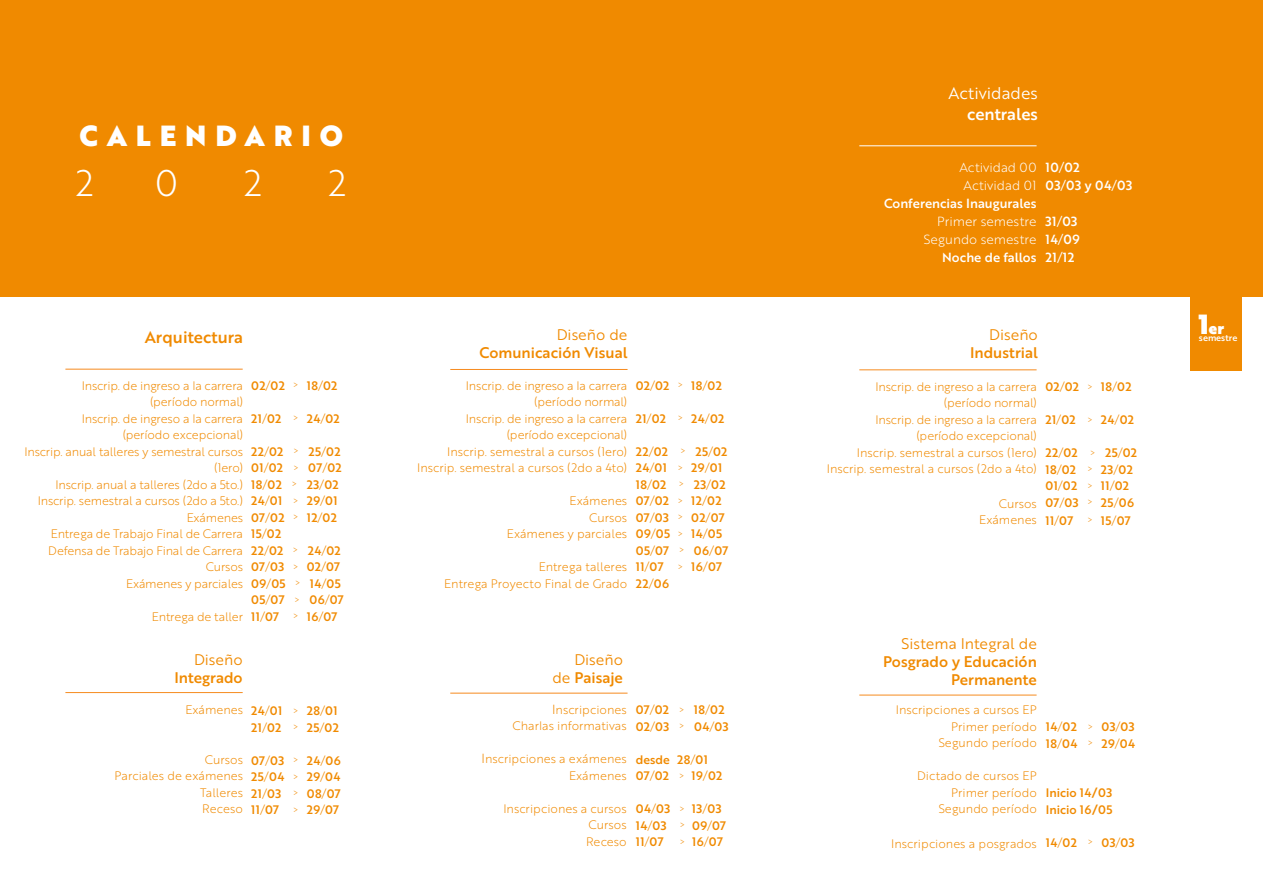
<style>
.page{position:relative;width:1263px;height:893px;background:#fff}
.page>*{position:absolute;margin:0;border:0;box-sizing:border-box;transform-origin:0 0}
.t1{font:36px "Brother 1816 Light";color:#fff}
.t2{font:28.35px "Brother 1816 Black";letter-spacing:.31em;color:#fff}
.t3{font:27px "Brother 1816 Black";color:#fff}
.t4{font:16.5px "Brother 1816 Medium";color:#f08a00}
.t5{font:16.5px "Brother 1816 Book";color:#fff}
.t6{font:16.5px "Brother 1816 Medium";color:#fff}
.t7{font:15.75px "Brother 1816 Black";color:#fff}
.t8{font:15px/18px "Brother 1816 Medium";color:#f08a00;text-align:right}
.t9{font:15px "Brother 1816 Book";color:#f08a00}
.t10{font:12.9px/18px "Brother 1816 Light";color:#fff;text-align:center}
.t11{font:12.9px "Brother 1816 Medium";color:#fff}
.t12{font:12.9px/18px "Brother 1816 Medium";letter-spacing:.04em;color:#fff}
.t13{font:12px/16.5px "Brother 1816 Light";color:#f08a00;text-align:right}
.t14{font:12px/16.5px "Brother 1816 Medium";letter-spacing:.04em;color:#f08a00}
.t15{font:12px/16.5px "Brother 1816 Medium";color:#f08a00}
.t16{font:9px "Brother 1816 Medium";color:#fff}
.s1{font-family:"Brother 1816 Light"}
.s2{font-family:"Brother 1816 Light";font-size:9px}
.s3{font-family:"Brother 1816 Book"}
.s4{font-size:12.9px}
</style>
<div class="page">
<div style="left:1190px;top:296px;width:52px;height:75px;background:#f08a00"></div>
<div style="left:0;top:0;width:1263px;height:297px;background:#f08a00"></div>
<hr style="left:450px;top:693px;width:177px;height:1px;background:#f68b1f">
<hr style="left:450px;top:369px;width:177px;height:1px;background:#f68b1f">
<hr style="left:859px;top:146px;width:177px;height:1px;background:#fff">
<hr style="left:65px;top:692px;width:178px;height:1px;background:#f68b1f">
<hr style="left:65px;top:369px;width:178px;height:1px;background:#f68b1f">
<hr style="left:859px;top:695px;width:177px;height:1px;background:#f68b1f">
<hr style="left:859px;top:369px;width:177px;height:1px;background:#f68b1f">
<h2 class="t2" style="left:79px;top:114px;width:265px">CALENDARIO</h2>
<h1 class="t1" style="left:76px;top:157px;width:20px">2</h1>
<h1 class="t1" style="left:155px;top:157px;width:24px">0</h1>
<h1 class="t1" style="left:244px;top:157px;width:20px">2</h1>
<h1 class="t1" style="left:329px;top:157px;width:20px">2</h1>
<h3 class="t4" style="left:145px;top:324px;width:100px">Arquitectura</h3>
<p class="t9" style="left:557px;top:324px;width:72px">Diseño de</p>
<p class="t8" style="left:479px;top:343px;width:150px">Comunicación Visual</p>
<p class="t13" style="left:24px;top:377px;width:220px">Inscrip. de ingreso a la carrera<br>(período normal)<br>Inscrip. de ingreso a la carrera<br>(período excepcional)<br>Inscrip. anual talleres y semestral cursos (1ero)<br>Inscrip. anual a talleres (2do a 5to.)<br>Inscrip. semestral a cursos (2do a 5to.)<br>Exámenes<br>Entrega de Trabajo Final de Carrera<br>Defensa de Trabajo Final de Carrera<br>Cursos<br>Exámenes y parciales</p>
<p class="t13" style="left:152px;top:608px;width:93px">Entrega de taller</p>
<p class="t14" style="left:251px;top:377px;width:88px">02<span class="s1">/</span>02 <span class="s2">&gt;</span> 18<span class="s1">/</span>02</p>
<p class="t14" style="left:251px;top:410px;width:90px">21<span class="s1">/</span>02 <span class="s2">&gt;</span> 24<span class="s1">/</span>02</p>
<p class="t14" style="left:251px;top:443px;width:94px">22<span class="s1">/</span>02 <span class="s2">&gt;</span> 25<span class="s1">/</span>02<br>01<span class="s1">/</span>02 <span class="s2">&gt;</span> 07<span class="s1">/</span>02<br>18<span class="s1">/</span>02 <span class="s2">&gt;</span> 23<span class="s1">/</span>02<br>24<span class="s1">/</span>01 <span class="s2">&gt;</span> 29<span class="s1">/</span>01<br>07<span class="s1">/</span>02 <span class="s2">&gt;</span> 12<span class="s1">/</span>02<br>15<span class="s1">/</span>02<br>22<span class="s1">/</span>02 <span class="s2">&gt;</span> 24<span class="s1">/</span>02<br>07<span class="s1">/</span>03 <span class="s2">&gt;</span> 02<span class="s1">/</span>07<br>09<span class="s1">/</span>05 <span class="s2">&gt;</span> 14<span class="s1">/</span>05<br>05<span class="s1">/</span>07 <span class="s2">&gt;</span> 06<span class="s1">/</span>07<br>11<span class="s1">/</span>07 <span class="s2">&gt;</span> 16<span class="s1">/</span>07</p>
<p class="t13" style="left:417px;top:377px;width:212px">Inscrip. de ingreso a la carrera (período normal)<br>Inscrip. de ingreso a la carrera (período excepcional)<br>Inscrip. semestral a cursos (1ero)<br>Inscrip. semestral a cursos (2do a 4to)</p>
<p class="t13" style="left:507px;top:492px;width:122px">Exámenes<br>Cursos<br>Exámenes y parciales</p>
<p class="t13" style="left:444px;top:558px;width:184px">Entrega talleres<br>Entrega Proyecto Final de Grado</p>
<p class="t14" style="left:636px;top:377px;width:88px">02<span class="s1">/</span>02 <span class="s2">&gt;</span> 18<span class="s1">/</span>02</p>
<p class="t14" style="left:636px;top:410px;width:90px">21<span class="s1">/</span>02 <span class="s2">&gt;</span> 24<span class="s1">/</span>02</p>
<p class="t14" style="left:636px;top:443px;width:94px">22<span class="s1">/</span>02 <span class="s2">&gt;</span> 25<span class="s1">/</span>02<br>24<span class="s1">/</span>01 <span class="s2">&gt;</span> 29<span class="s1">/</span>01<br>18<span class="s1">/</span>02 <span class="s2">&gt;</span> 23<span class="s1">/</span>02<br>07<span class="s1">/</span>02 <span class="s2">&gt;</span> 12<span class="s1">/</span>02<br>07<span class="s1">/</span>03 <span class="s2">&gt;</span> 02<span class="s1">/</span>07<br>09<span class="s1">/</span>05 <span class="s2">&gt;</span> 14<span class="s1">/</span>05<br>05<span class="s1">/</span>07 <span class="s2">&gt;</span> 06<span class="s1">/</span>07<br>11<span class="s1">/</span>07 <span class="s2">&gt;</span> 16<span class="s1">/</span>07<br>22<span class="s1">/</span>06</p>
<p class="t9" style="left:194px;top:649px;width:50px">Diseño</p>
<p class="t8" style="left:174px;top:668px;width:70px">Integrado</p>
<p class="t13" style="left:185px;top:701px;width:59px">Exámenes</p>
<p class="t13" style="left:115px;top:751px;width:130px">Cursos<br>Parciales de exámenes<br>Talleres<br>Receso</p>
<p class="t14" style="left:251px;top:702px;width:89px">24<span class="s1">/</span>01 <span class="s2">&gt;</span> 28<span class="s1">/</span>01<br>21<span class="s1">/</span>02 <span class="s2">&gt;</span> 25<span class="s1">/</span>02</p>
<p class="t14" style="left:251px;top:752px;width:91px;text-align:justify">07<span class="s1">/</span>03 <span class="s2">&gt;</span> 24<span class="s1">/</span>06<br>25<span class="s1">/</span>04 <span class="s2">&gt;</span> 29<span class="s1">/</span>04<br>21<span class="s1">/</span>03 <span class="s2">&gt;</span> 08<span class="s1">/</span>07<br>11<span class="s1">/</span>07 <span class="s2">&gt;</span> 29<span class="s1">/</span>07</p>
<p class="t9" style="left:574px;top:649px;width:50px">Diseño</p>
<p class="t8" style="left:552px;top:668px;width:72px"><span class="s3">de</span> Paisaje</p>
<p class="t13" style="left:513px;top:701px;width:116px"><span class="s4">I</span>nscripciones<br>Charlas informativas</p>
<p class="t13" style="left:481px;top:750px;width:147px"><span class="s4">I</span>nscripciones a exámenes<br>Exámenes</p>
<p class="t13" style="left:586px;top:800px;width:42px;text-align:justify;text-indent:-83px">Inscripciones a cursos Cursos Receso</p>
<p class="t14" style="left:636px;top:701px;width:94px">07<span class="s1">/</span>02 <span class="s2">&gt;</span> 18<span class="s1">/</span>02<br>02<span class="s1">/</span>03 <span class="s2">&gt;</span> 04<span class="s1">/</span>03</p>
<p class="t14" style="left:636px;top:751px;width:88px">desde 28<span class="s1">/</span>01<br>07<span class="s1">/</span>02 <span class="s2">&gt;</span> 19<span class="s1">/</span>02</p>
<p class="t14" style="left:636px;top:800px;width:92px">04<span class="s1">/</span>03 <span class="s2">&gt;</span> 13<span class="s1">/</span>03<br>14<span class="s1">/</span>03 <span class="s2">&gt;</span> 09<span class="s1">/</span>07<br>11<span class="s1">/</span>07</p>
<p class="t14" style="left:680px;top:833px;width:45px"><span class="s2">&gt;</span> 16<span class="s1">/</span>07</p>
<h3 class="t5" style="left:949px;top:81px;width:91px">Actividades</h3>
<h3 class="t6" style="left:967px;top:102px;width:72px">centrales</h3>
<p class="t10" style="left:959px;top:158px;width:79px">Actividad 00<br>Actividad 01</p>
<p class="t11" style="left:884px;top:194px;width:154px">Conferencias Inaugurales</p>
<p class="t10" style="left:924px;top:212px;width:114px;text-align:right">Primer semestre<br>Segundo semestre</p>
<p class="t11" style="left:942px;top:248px;width:96px">Noche de fallos</p>
<p class="t12" style="left:1045px;top:158px;width:89px">10<span class="s3">/</span>02<br>03<span class="s3">/</span>03 y 04<span class="s3">/</span>03</p>
<p class="t12" style="left:1045px;top:212px;width:36px">31<span class="s3">/</span>03<br>14<span class="s3">/</span>09<br>21<span class="s3">/</span>12</p>
<p class="t9" style="left:989px;top:324px;width:50px">Diseño</p>
<p class="t8" style="left:970px;top:343px;width:69px">Industrial</p>
<p class="t13" style="left:827px;top:378px;width:212px">Inscrip. de ingreso a la carrera (período normal)<br>Inscrip. de ingreso a la carrera (período excepcional)<br>Inscrip. semestral a cursos (1ero)<br>Inscrip. semestral a cursos (2do a 4to)</p>
<p class="t13" style="left:979px;top:495px;width:59px">Cursos<br>Exámenes</p>
<p class="t14" style="left:1045px;top:378px;width:88px">02<span class="s1">/</span>02 <span class="s2">&gt;</span> 18<span class="s1">/</span>02</p>
<p class="t14" style="left:1045px;top:411px;width:90px">21<span class="s1">/</span>02 <span class="s2">&gt;</span> 24<span class="s1">/</span>02</p>
<p class="t14" style="left:1045px;top:444px;width:93px">22<span class="s1">/</span>02 <span class="s2">&gt;</span> 25<span class="s1">/</span>02<br>18<span class="s1">/</span>02 <span class="s2">&gt;</span> 23<span class="s1">/</span>02<br>01<span class="s1">/</span>02 <span class="s2">&gt;</span> 11<span class="s1">/</span>02<br>07<span class="s1">/</span>03 <span class="s2">&gt;</span> 25<span class="s1">/</span>06</p>
<p class="t14" style="left:1045px;top:512px;width:87px">11<span class="s1">/</span>07 <span class="s2">&gt;</span> 15<span class="s1">/</span>07</p>
<p class="t9" style="left:902px;top:632px;width:137px">Sistema Integral de</p>
<p class="t8" style="left:883px;top:652px;width:155px">Posgrado y Educación<br>Permanente</p>
<p class="t13" style="left:896px;top:701px;width:143px">Inscripciones a cursos EP<br>Primer período<br>Segundo período</p>
<p class="t13" style="left:917px;top:767px;width:121px">Dictado de cursos EP<br>Primer período<br>Segundo período</p>
<p class="t13" style="left:891px;top:835px;width:147px">Inscripciones a posgrados</p>
<p class="t14" style="left:1046px;top:718px;width:91px">14<span class="s1">/</span>02 <span class="s2">&gt;</span> 03<span class="s1">/</span>03<br>18<span class="s1">/</span>04 <span class="s2">&gt;</span> 29<span class="s1">/</span>04</p>
<p class="t15" style="left:1046px;top:784px;width:68px">Inicio 14/03<br>Inicio 16/05</p>
<p class="t14" style="left:1046px;top:834px;width:90px">14<span class="s1">/</span>02 <span class="s2">&gt;</span> 03<span class="s1">/</span>03</p>
<h3 class="t3" style="left:1199px;top:303px;width:11px">1</h3>
<p class="t16" style="left:1199px;top:331px;width:40px">semestre</p>
<h3 class="t7" style="left:1209px;top:316px;width:17px">er</h3>
</div>
